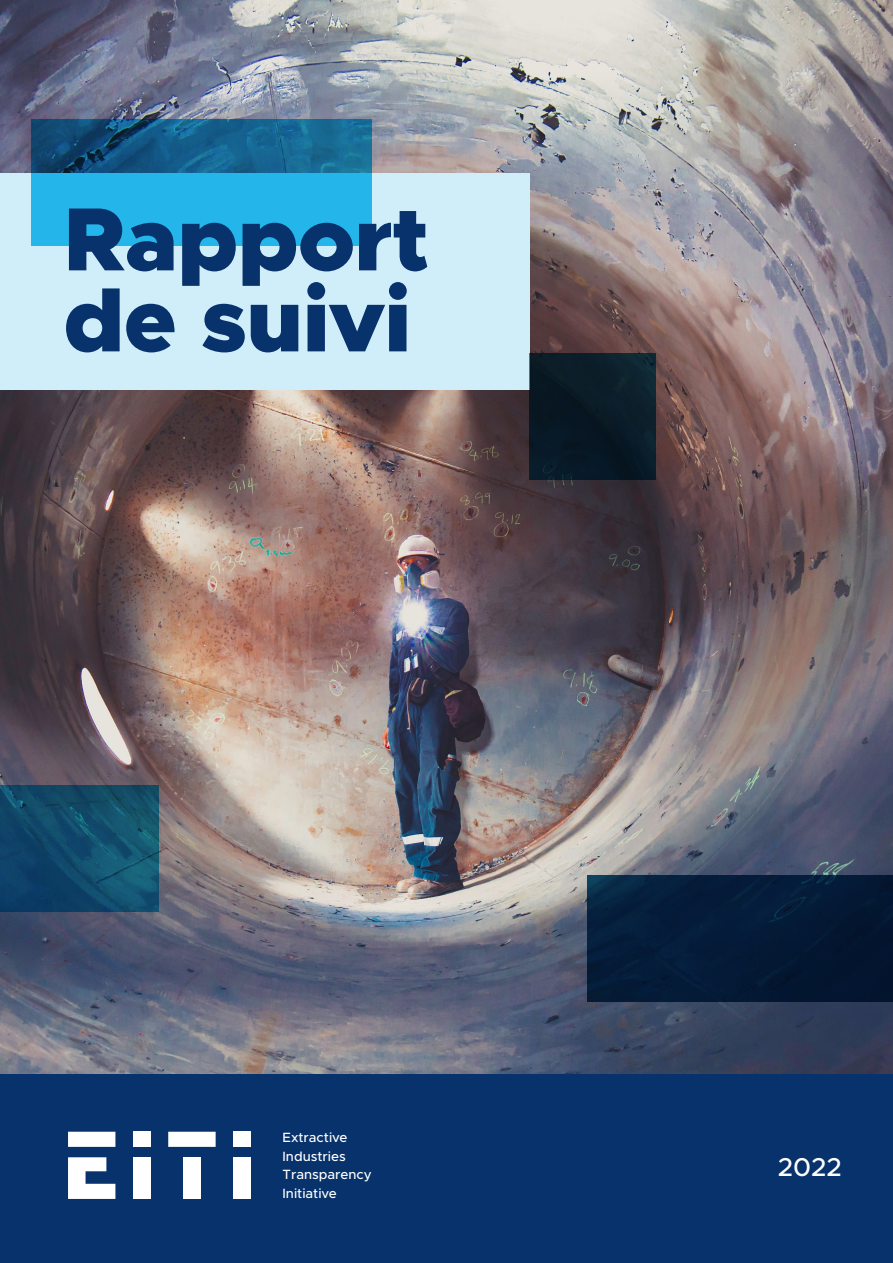
<style>
.page{position:relative;width:893px;height:1263px;background:#fff}
.page>*{position:absolute;margin:0;border:0;box-sizing:border-box;transform-origin:0 0}
.Sub_head{font:900 90px/81px "Metropolis";letter-spacing:-.005em;color:#07326c}
.Sub_head-2{font:500 25.95px "Metropolis";color:#fff}
.Sub_head-3{font:500 13.5px/18.3px "Metropolis";color:#fff}
</style>
<div class="page">
<div style="left:0;top:1073px;width:893px;height:190px;background:#07326c"></div>
<img style="left:0;top:0;width:893px;height:1073px">
<div style="left:0;top:173px;width:529px;height:216px;background:#d0edfa"></div>
<svg style="left:32px;top:119px;width:340px;height:126px;background:#1d8fbf"></svg>
<div style="left:587px;top:875px;width:306px;height:126px;background:#041b37"></div>
<div style="left:529px;top:353px;width:126px;height:126px;background:#091b27"></div>
<svg style="left:0;top:785px;width:158px;height:126px;background:#114b6a"></svg>
<svg style="left:68px;top:1132px;width:47px;height:15px"></svg>
<svg style="left:68px;top:1157px;width:47px;height:42px"></svg>
<div style="left:133px;top:1132px;width:18px;height:15px;background:#fff"></div>
<div style="left:133px;top:1157px;width:18px;height:42px;background:#fff"></div>
<svg style="left:168px;top:1132px;width:48px;height:15px"></svg>
<div style="left:183px;top:1157px;width:18px;height:42px;background:#fff"></div>
<div style="left:233px;top:1132px;width:18px;height:15px;background:#fff"></div>
<div style="left:233px;top:1157px;width:18px;height:42px;background:#fff"></div>
<p class="Sub_head" style="left:64px;top:199px;width:367px">Rapport de suivi</p>
<p class="Sub_head-3" style="left:283px;top:1128px;width:91px">Extractive<br>Industries<br>Transparency<br>Initiative</p>
<p class="Sub_head-2" style="left:778px;top:1151px;width:66px">2022</p>
</div>
